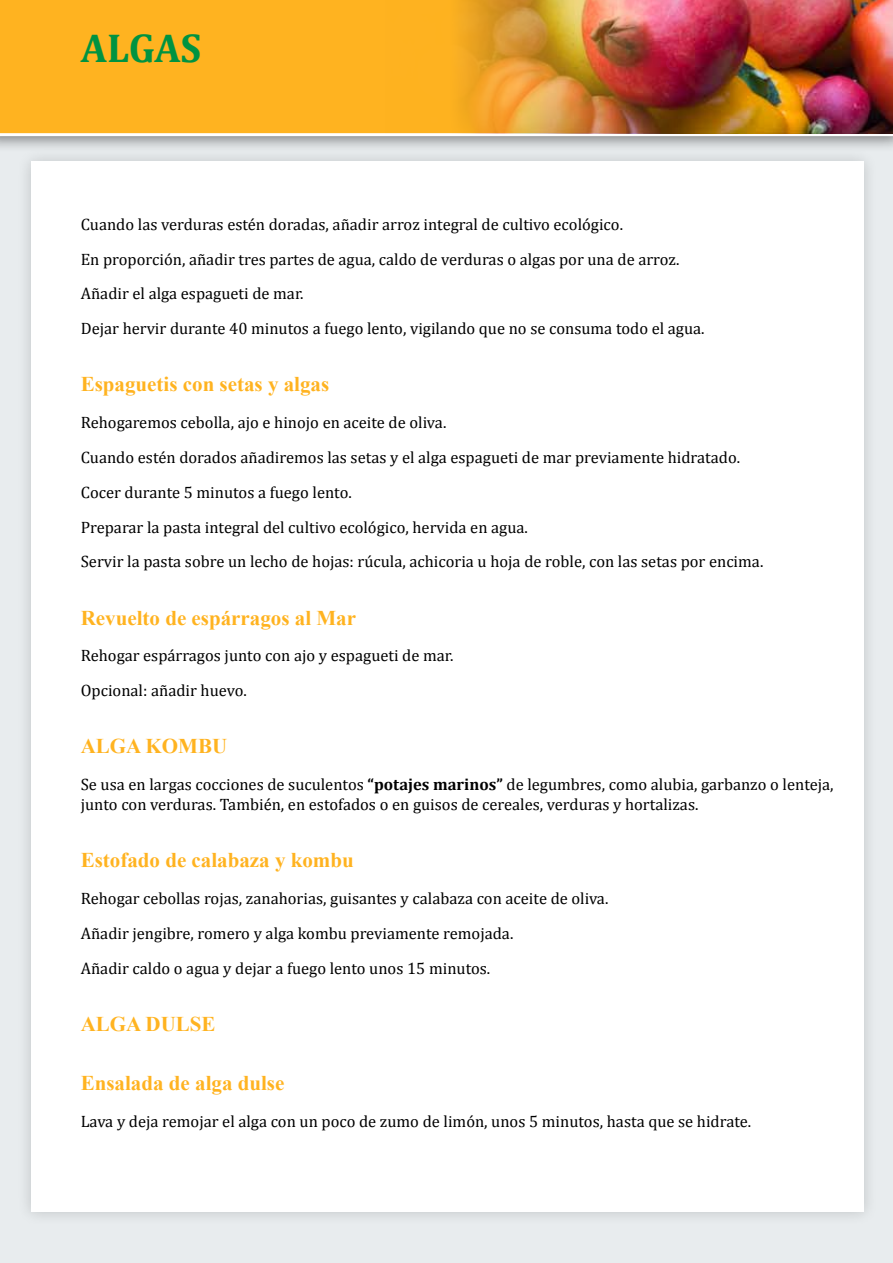
<style>
.page{position:relative;width:893px;height:1263px;background:#fff}
.page>*{position:absolute;margin:0;border:0;box-sizing:border-box;transform-origin:0 0}
.t1{font:700 40.5px "Cambria";letter-spacing:-.01em;color:#009341}
.t2{font:700 21px "Times New Roman";color:#ffb320}
.t3{font:16.5px/34.8px "Cambria";color:#000}
.s1{font-weight:700}
</style>
<div class="page">
<div style="left:0;top:96px;width:893px;height:1167px;background:#e8ecee"></div>
<div style="left:17px;top:147px;width:860px;height:1079px;background:#e0e4e6"></div>
<div style="left:31px;top:162px;width:832px;height:1050px;background:#fff"></div>
<div style="left:0;top:0;width:893px;height:153px;background:#000;opacity:.5"></div>
<div style="left:0;top:0;width:893px;height:136px;background:#ffb320"></div>
<img style="left:386px;top:0;width:507px;height:133px">
<h1 class="t1" style="left:81px;top:23px;width:122px">ALGAS</h1>
<p class="t3" style="left:81px;top:207px;width:625px">Cuando las verduras estén doradas, añadir arroz integral de cultivo ecológico.<br>En proporción, añadir tres partes de agua, caldo de verduras o algas por una de arroz.<br>Añadir el alga espagueti de mar.<br>Dejar hervir durante 40 minutos a fuego lento, vigilando que no se consuma todo el agua.</p>
<p class="t2" style="left:81px;top:370px;width:250px">Espaguetis con setas y algas</p>
<p class="t3" style="left:81px;top:405px;width:684px">Rehogaremos cebolla, ajo e hinojo en aceite de oliva.<br>Cuando estén dorados añadiremos las setas y el alga espagueti de mar previamente hidratado.<br>Cocer durante 5 minutos a fuego lento.<br>Preparar la pasta integral del cultivo ecológico, hervida en agua.<br>Servir la pasta sobre un lecho de hojas: rúcula, achicoria u hoja de roble, con las setas por encima.</p>
<p class="t2" style="left:81px;top:603px;width:277px">Revuelto de espárragos al Mar</p>
<p class="t3" style="left:81px;top:638px;width:374px">Rehogar espárragos junto con ajo y espagueti de mar.<br>Opcional: añadir huevo.</p>
<p class="t2" style="left:81px;top:732px;width:133px">AL GA KOMBU</p>
<p class="t3" style="left:81px;top:775px;width:754px;line-height:19.8px">Se usa en largas cocciones de suculentos <span class="s1">“potajes marinos”</span> de legumbres, como alubia, garbanzo o lenteja, junto con verduras. También, en estofados o en guisos de cereales, verduras y hortalizas.</p>
<p class="t2" style="left:81px;top:846px;width:275px">Estofado de calabaza y kombu</p>
<p class="t3" style="left:81px;top:881px;width:529px">Rehogar cebollas rojas, zanahorias, guisantes y calabaza con aceite de oliva.<br>Añadir jengibre, romero y alga kombu previamente remojada.<br>Añadir caldo o agua y dejar a fuego lento unos 15 minutos.</p>
<p class="t2" style="left:81px;top:1009px;width:81px">ALGADUL</p>
<p class="t2" style="left:190px;top:1009px;width:27px">SE</p>
<p class="t2" style="left:81px;top:1068px;width:205px">Ensalada de alga dulse</p>
<p class="t3" style="left:81px;top:1104px;width:672px">Lava y deja remojar el alga con un poco de zumo de limón, unos 5 minutos, hasta que se hidrate.</p>
</div>
